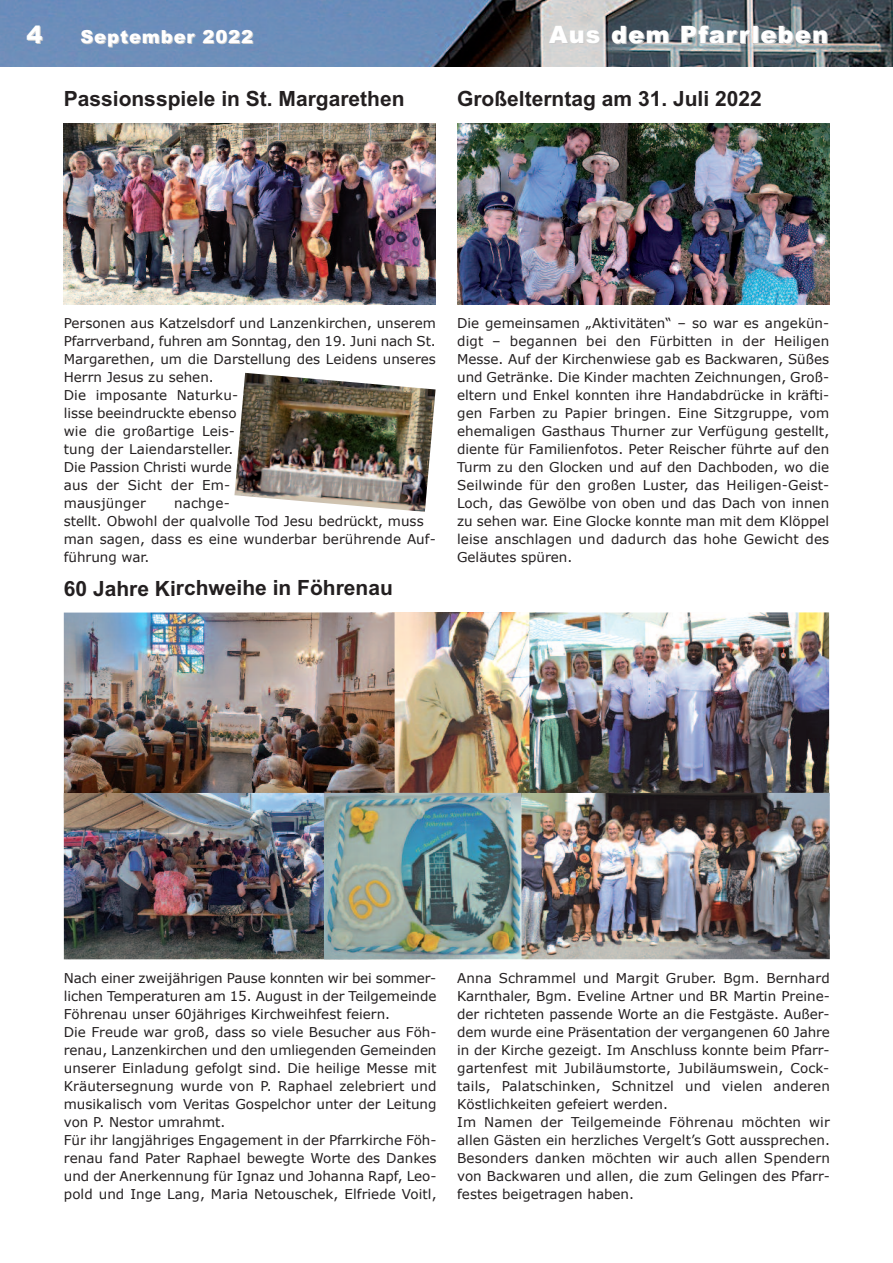
<style>
.page{position:relative;width:893px;height:1263px;background:#fff}
.page>*{position:absolute;margin:0;border:0;box-sizing:border-box;transform-origin:0 0}
.t1{font:900 24px "Arial";letter-spacing:.05em;color:#fff}
.t2{font:700 21px "Arial";color:#231f20}
.t3{font:900 18px "Arial";letter-spacing:.05em;color:#fff}
.t4{font:13.5px/18px "Verdana";color:#231f20}
</style>
<div class="page">
<img style="left:395px;top:612px;width:134px;height:181px">
<img style="left:0;top:0;width:893px;height:66px">
<img style="left:64px;top:612px;width:331px;height:181px">
<img style="left:64px;top:793px;width:260px;height:166px">
<img style="left:457px;top:123px;width:372px;height:181px">
<img style="left:64px;top:123px;width:372px;height:181px">
<img style="left:234px;top:373px;width:202px;height:139px">
<img style="left:324px;top:793px;width:506px;height:166px">
<img style="left:529px;top:612px;width:300px;height:184px">
<h1 class="t1" style="left:26px;top:20px;width:18px">4</h1>
<h3 class="t3" style="left:80px;top:26px;width:174px">September 2022</h3>
<h1 class="t1" style="left:549px;top:20px;width:280px">Aus dem Pfarrleben</h1>
<h2 class="t2" style="left:64px;top:87px;width:342px">Passionsspiele in St. Margarethen</h2>
<h2 class="t2" style="left:457px;top:87px;width:306px">Großelterntag am 31. Juli 2022</h2>
<p class="t4" style="left:64px;top:314px;width:374px">Personen aus Katzelsdorf und Lanzenkirchen, unserem<br>Pfarrverband, fuhren am Sonntag, den 19. Juni nach St.<br>Margarethen, um die Darstellung des Leidens unseres<br>Herrn Jesus zu sehen.<br>Die imposante Naturku-<br>lisse beeindruckte ebenso<br>wie die großartige Leis-<br>tung der Laiendarsteller.<br>Die Passion Christi wurde<br>aus der Sicht der Em-<br>mausjünger</p>
<p class="t4" style="left:64px;top:494px;width:374px;text-indent:110px">nachge-<br>stellt. Obwohl der qualvolle Tod Jesu bedrückt, muss man sagen, dass es eine wunderbar berührende Auf&shy;führung war.</p>
<h2 class="t2" style="left:64px;top:576px;width:331px">60 Jahre Kirchweihe in Föhrenau</h2>
<p class="t4" style="left:457px;top:314px;width:374px;text-align:justify">Die gemeinsamen „Aktivitäten“ – so war es angekün&shy;digt – begannen bei den Fürbitten in der Heiligen Messe. Auf der Kirchenwiese gab es Backwaren, Süßes und Getränke. Die Kinder machten Zeichnungen, Groß&shy;eltern und Enkel konnten ihre Handabdrücke in kräfti&shy;gen Farben zu Papier bringen. Eine Sitzgruppe, vom ehemaligen Gasthaus Thurner zur Verfügung gestellt, diente für Familienfotos. Peter Reischer führte auf den Turm zu den Glocken und auf den Dachboden, wo die Seilwinde für den großen Luster, das Heiligen-Geist-Loch, das Gewölbe von oben und das Dach von innen zu sehen war. Eine Glocke konnte man mit dem Klöppel leise anschlagen und dadurch das hohe Gewicht des Geläutes spüren.</p>
<p class="t4" style="left:64px;top:968px;width:374px">Nach einer zweijährigen Pause konnten wir bei sommer&shy;lichen Temperaturen am 15. August in der Teilgemeinde Föhrenau unser 60jähriges Kirchweihfest feiern.<br>Die Freude war groß, dass so viele Besucher aus Föh&shy;renau, Lanzenkirchen und den umliegenden Gemeinden unserer Einladung gefolgt sind. Die heilige Messe mit Kräutersegnung wurde von P. Raphael zelebriert und musikalisch vom Veritas Gospelchor unter der Leitung von P. Nestor umrahmt.<br>Für ihr langjähriges Engagement in der Pfarrkirche Föh&shy;renau fand Pater Raphael bewegte Worte des Dankes und der Anerkennung für Ignaz und Johanna Rapf, Leo&shy;pold und Inge Lang, Maria Netouschek, Elfriede Voitl,</p>
<p class="t4" style="left:457px;top:968px;width:374px">Anna Schrammel und Margit Gruber. Bgm. Bernhard Karnthaler, Bgm. Eveline Artner und BR Martin Preine&shy;der richteten passende Worte an die Festgäste. Außer&shy;dem wurde eine Präsentation der vergangenen 60 Jahre in der Kirche gezeigt. Im Anschluss konnte beim Pfarr&shy;gartenfest mit Jubiläumstorte, Jubiläumswein, Cock&shy;tails, Palatschinken, Schnitzel und vielen anderen Köstlichkeiten gefeiert werden.<br>Im Namen der Teilgemeinde Föhrenau möchten wir allen Gästen ein herzliches Vergelt’s Gott aussprechen.<br>Besonders danken möchten wir auch allen Spendern von Backwaren und allen, die zum Gelingen des Pfarr&shy;festes beigetragen haben.</p>
</div>
